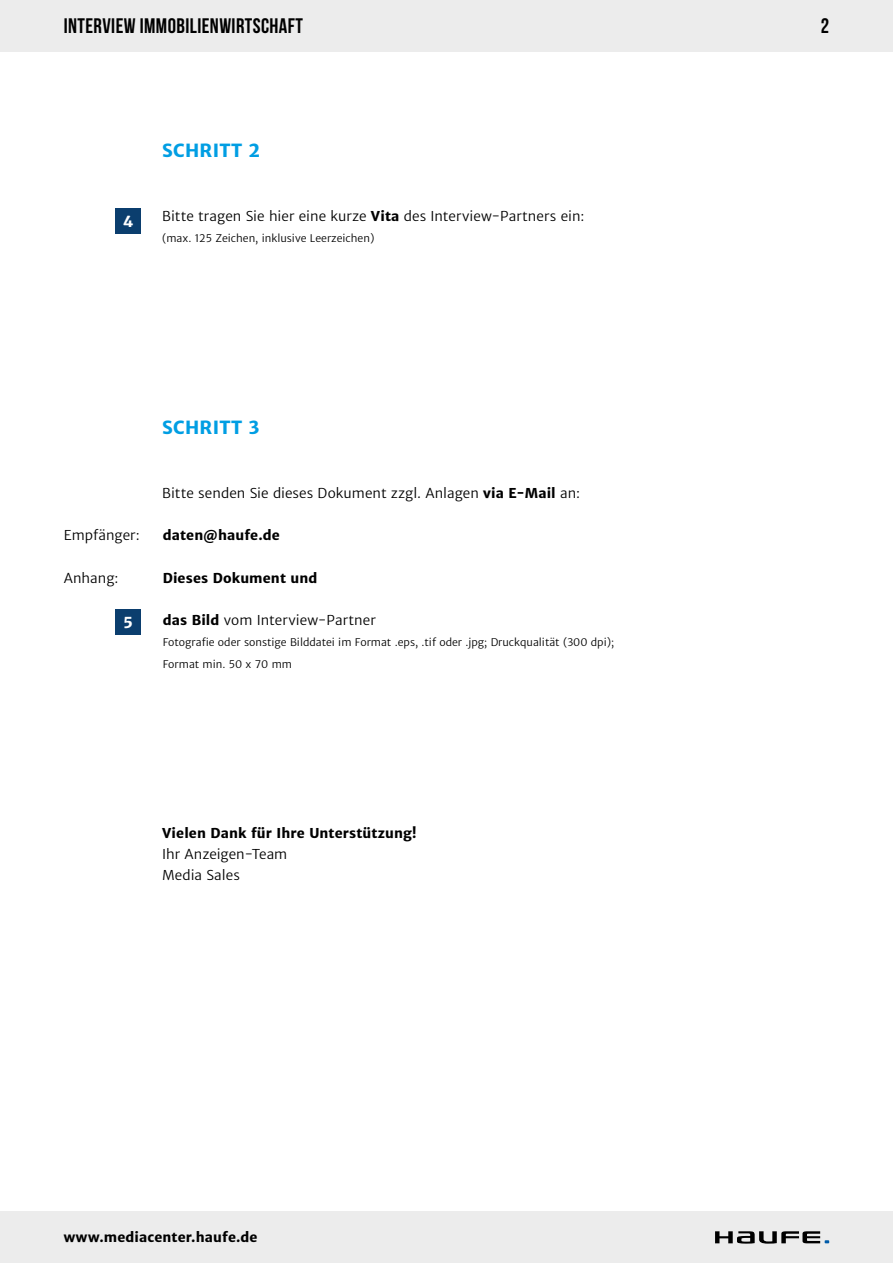
<style>
.page{position:relative;width:893px;height:1263px;background:#fff}
.page>*{position:absolute;margin:0;border:0;box-sizing:border-box;transform-origin:0 0}
.t1{font:700 21px "Bebas Neue";letter-spacing:.02em;color:#000}
.t2{font:700 18px "Haufe Merriweather Sans";letter-spacing:.02em;color:#009ee3}
.t3{font:700 15px "Haufe Merriweather Sans";color:#fff}
.t4{font:13.5px/21.3px "Haufe Merriweather Sans Lt";letter-spacing:.005em;color:#000}
.t5{font:700 13.5px "Haufe Merriweather Sans";letter-spacing:.01em;color:#000}
.t6{font:10.5px/21.3px "Haufe Merriweather Sans Lt";color:#000}
.s1{font-family:"Haufe Merriweather Sans";font-weight:700}
</style>
<div class="page">
<div style="left:0;top:0;width:893px;height:51px;background:#ececec"></div>
<div style="left:0;top:1212px;width:893px;height:51px;background:#ececec"></div>
<svg style="left:715px;top:1231px;width:114px;height:13px"></svg>
<div style="left:115px;top:609px;width:26px;height:26px;background:#0b3e6e"></div>
<div style="left:115px;top:209px;width:26px;height:25px;background:#0b3e6e"></div>
<h1 class="t1" style="left:64px;top:15px;width:241px">INTERVIEW IMMOBILIENWIRTSCHAFT</h1>
<p class="t3" style="left:123px;top:213px;width:12px">4</p>
<h2 class="t2" style="left:162px;top:140px;width:100px">SCHRITT 2</h2>
<p class="t4" style="left:162px;top:206px;width:424px">Bitte tragen Sie hier eine kurze <span class="s1">Vita</span> des Interview-Partners ein:</p>
<p class="t6" style="left:162px;top:228px;width:214px">(max. 125 Zeichen, inklusive Leerzeichen)</p>
<h2 class="t2" style="left:162px;top:416px;width:99px">SCHRITT 3</h2>
<p class="t4" style="left:162px;top:482px;width:419px">Bitte senden Sie dieses Dokument zzgl. Anlagen <span class="s1">via E-Mail</span> an:</p>
<p class="t4" style="left:64px;top:525px;width:78px">Empfänger:</p>
<p class="t5" style="left:163px;top:527px;width:119px">daten@haufe.de</p>
<p class="t4" style="left:64px;top:567px;width:56px">Anhang:</p>
<p class="t5" style="left:163px;top:569px;width:156px">Dieses Dokument und</p>
<p class="t4" style="left:163px;top:610px;width:215px"><span class="s1">das Bild</span> vom Interview-Partner</p>
<p class="t6" style="left:163px;top:632px;width:453px">Fotografie oder sonstige Bilddatei im Format .eps, .tif oder .jpg; Druckqualität (300 dpi);<br>Format min. 50 x 70 mm</p>
<p class="t3" style="left:123px;top:613px;width:11px">5</p>
<p class="t5" style="left:162px;top:824px;width:256px">Vielen Dank für Ihre Unterstützung!</p>
<p class="t4" style="left:162px;top:844px;width:127px">Ihr Anzeigen-Team<br>Media Sales</p>
<p class="t5" style="left:64px;top:1228px;width:195px">www.mediacenter.haufe.de</p>
<h1 class="t1" style="left:821px;top:15px;width:10px">2</h1>
</div>
